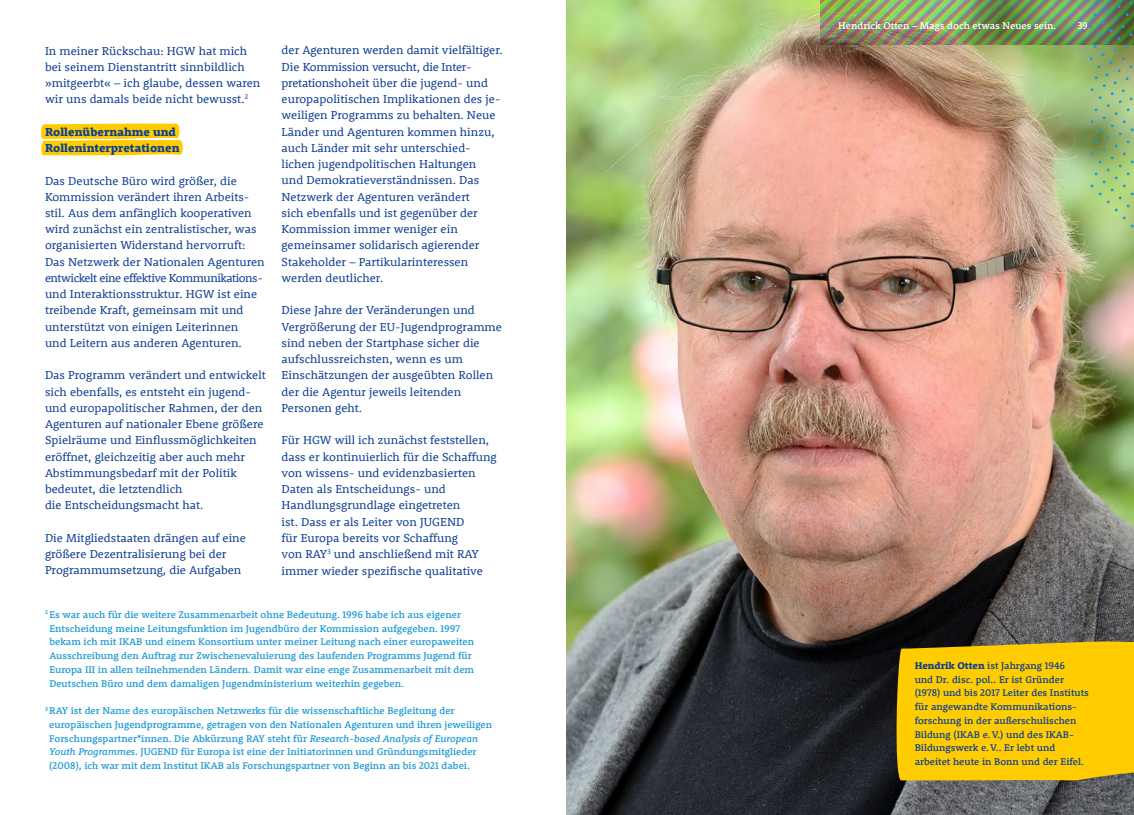
<style>
.page{position:relative;width:1134px;height:815px;background:#fff}
.page>*{position:absolute;margin:0;border:0;box-sizing:border-box;transform-origin:0 0}
.t1{font:11.88px/16.2px "Rooney";color:#0f3f93}
.t2{font:800 11.88px/16.2px "Rooney";color:#0f3f93}
.t3{font:500 10px/13.8px "Rooney";color:#1e9ad6}
.t4{font:500 10px/13.8px "Rooney";color:#0f3f93}
.t5{font:500 10px "Rooney";color:#fff}
.s1{font-style:italic}
.s2{font-weight:800}
</style>
<div class="page">
<img style="left:567px;top:0;width:567px;height:815px">
<svg style="left:41px;top:123px;width:142px;height:32px;background:#ffd11a"></svg>
<div style="left:893px;top:641px;width:241px;height:140px;background:#fc0"></div>
<img style="left:820px;top:0;width:270px;height:45px">
<img style="left:1090px;top:0;width:44px;height:228px">
<p class="t1" style="left:282px;top:42px;width:223px">der Agenturen werden damit vielfältiger.<br>Die Kommission versucht, die Inter&shy;pretationshoheit über die jugend- und europapolitischen Implikationen des je&shy;weiligen Programms zu behalten. Neue Länder und Agenturen kommen hinzu, auch Länder mit sehr unterschied&shy;lichen jugendpolitischen Haltungen<br>und Demokratieverständnissen. Das Netzwerk der Agenturen verändert<br>sich ebenfalls und ist gegenüber der Kommission immer weniger ein gemeinsamer solidarisch agierender Stakeholder – Partikularinteressen werden deutlicher.</p>
<p class="t1" style="left:282px;top:302px;width:222px">Diese Jahre der Veränderungen und Vergrößerung der EU-Jugendprogramme sind neben der Startphase sicher die aufschlussreichsten, wenn es um Einschätzungen der ausgeübten Rollen der die Agentur jeweils leitenden Personen geht.</p>
<p class="t1" style="left:282px;top:432px;width:217px">Für HGW will ich zunächst feststellen, dass er kontinuierlich für die Schaffung von wissens- und evidenzbasierten Daten als Entscheidungs- und Handlungsgrundlage eingetreten<br>ist. Dass er als Leiter von JUGEND<br>für Europa bereits vor Schaffung<br>von RAY<sup>3</sup> und anschließend mit RAY immer wieder spezifische qualitative</p>
<p class="t3" style="left:49px;top:607px;width:426px;text-indent:-4px"><sup>2</sup> Es war auch für die weitere Zusammenarbeit ohne Bedeutung. 1996 habe ich aus eigener Entscheidung meine Leitungsfunktion im Jugendbüro der Kommission aufgegeben. 1997 bekam ich mit IKAB und einem Konsortium unter meiner Leitung nach einer europaweiten Ausschreibung den Auftrag zur Zwischenevaluierung des laufenden Programms Jugend für Europa III in allen teilnehmenden Ländern. Damit war eine enge Zusammenarbeit mit dem Deutschen Büro und dem damaligen Jugendministerium weiterhin gegeben.</p>
<p class="t3" style="left:49px;top:703px;width:444px;text-indent:-4px"><sup>3</sup> RAY ist der Name des europäischen Netzwerks für die wissenschaftliche Begleitung der europäischen Jugendprogramme, getragen von den Nationalen Agenturen und ihren jeweiligen Forschungspartner*innen. Die Abkürzung RAY steht für <span class="s1">Research-based Analysis of European Youth Programmes</span>. JUGEND für Europa ist eine der Initiatorinnen und Gründungsmitglieder (2008), ich war mit dem Institut IKAB als Forschungspartner von Beginn an bis 2021 dabei.</p>
<p class="t1" style="left:45px;top:42px;width:217px">In meiner Rückschau: HGW hat mich bei seinem Dienstantritt sinnbildlich »mitgeerbt« – ich glaube, dessen waren wir uns damals beide nicht bewusst.<sup>2</sup></p>
<p class="t2" style="left:45px;top:123px;width:136px">Rollenübernahme und<br>Rolleninterpretationen</p>
<p class="t1" style="left:45px;top:172px;width:221px">Das Deutsche Büro wird größer, die Kommission verändert ihren Arbeits&shy;stil. Aus dem anfänglich kooperativen wird zunächst ein zentralistischer, was organisierten Widerstand hervorruft:<br>Das Netzwerk der Nationalen Agenturen entwickelt eine effektive Kommunikations&shy;und Interaktionsstruktur. HGW ist eine treibende Kraft, gemeinsam mit und unterstützt von einigen Leiterinnen<br>und Leitern aus anderen Agenturen.</p>
<p class="t1" style="left:45px;top:367px;width:222px">Das Programm verändert und entwickelt sich ebenfalls, es entsteht ein jugend&shy;und europapolitischer Rahmen, der den Agenturen auf nationaler Ebene größere Spielräume und Einflussmöglichkeiten eröffnet, gleichzeitig aber auch mehr Abstimmungsbedarf mit der Politik bedeutet, die letztendlich<br>die Entscheidungsmacht hat.</p>
<p class="t1" style="left:45px;top:529px;width:202px">Die Mitgliedstaaten drängen auf eine größere Dezentralisierung bei der<br>Programmumsetzung, die Aufgaben</p>
<p class="t5" style="left:838px;top:19px;width:220px">Hendrick Otten – Mags doch etwas Neues sein.</p>
<p class="t5" style="left:1078px;top:19px;width:12px">39</p>
<p class="t4" style="left:915px;top:658px;width:176px"><span class="s2">Hendrik Otten</span> ist Jahrgang 1946<br>und Dr. disc. pol.. Er ist Gründer (1978) und bis 2017 Leiter des Instituts für angewandte Kommunikations&shy;forschung in der außerschulischen Bildung (IKAB e.V.) und des IKAB-Bildungswerk e.V.. Er lebt und arbeitet heute in Bonn und der Eifel.</p>
</div>
